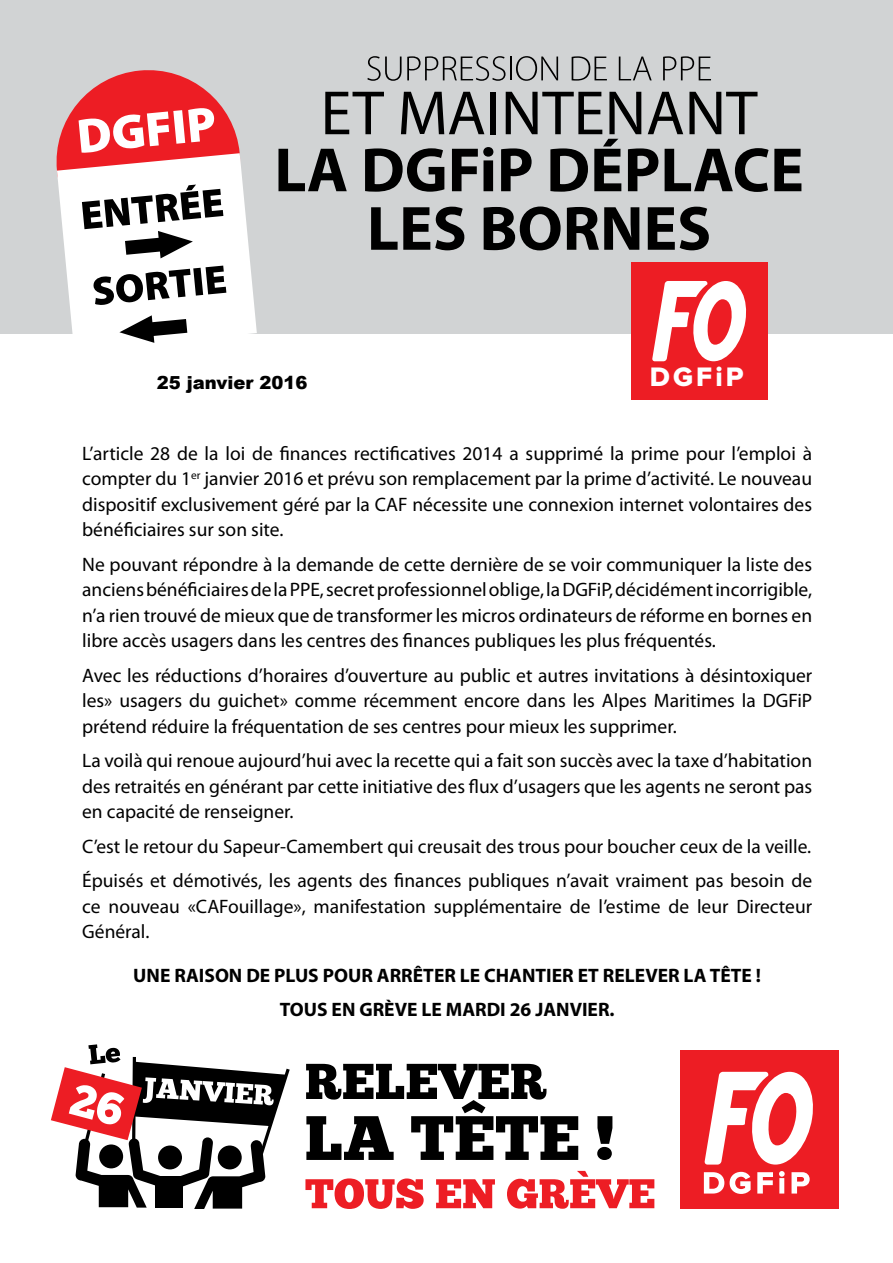
<style>
.page{position:relative;width:893px;height:1263px;background:#fff}
.page>*{position:absolute;margin:0;border:0;box-sizing:border-box;transform-origin:0 0}
.t1{font:27.75px "Proxima Nova Extrabld";letter-spacing:.11em;color:#fff}
.t2{font:19.5px/25.5px "Myriad Pro";color:#000;text-align:justify}
.t3{font:700 19.5px/34.5px "Myriad Pro";color:#000;text-align:center}
.t4{font:900 18px "Arial";color:#000}
</style>
<div class="page">
<div style="left:0;top:0;width:893px;height:334px;background:#d1d3d4"></div>
<svg style="left:56px;top:70px;width:201px;height:273px"></svg>
<svg style="left:325px;top:92px;width:59px;height:42px"></svg>
<svg style="left:401px;top:92px;width:83px;height:42px"></svg>
<div style="left:491px;top:92px;width:5px;height:42px;background:#000"></div>
<svg style="left:278px;top:149px;width:69px;height:42px"></svg>
<svg style="left:365px;top:148px;width:79px;height:44px"></svg>
<svg style="left:452px;top:147px;width:41px;height:44px"></svg>
<svg style="left:501px;top:92px;width:267px;height:100px"></svg>
<svg style="left:774px;top:149px;width:27px;height:42px"></svg>
<svg style="left:371px;top:207px;width:93px;height:43px"></svg>
<svg style="left:484px;top:206px;width:77px;height:44px"></svg>
<svg style="left:567px;top:207px;width:72px;height:43px"></svg>
<svg style="left:648px;top:207px;width:61px;height:43px"></svg>
<svg style="left:367px;top:56px;width:138px;height:25px"></svg>
<hr style="left:510px;top:57px;width:2px;height:23px;background:#000">
<svg style="left:516px;top:56px;width:42px;height:25px"></svg>
<svg style="left:572px;top:56px;width:35px;height:25px"></svg>
<svg style="left:619px;top:57px;width:33px;height:23px"></svg>
<svg style="left:663px;top:56px;width:48px;height:24px"></svg>
<div style="left:631px;top:263px;width:137px;height:137px;background:#ed1d24"></div>
<svg style="left:652px;top:281px;width:95px;height:80px"></svg>
<div style="left:681px;top:1050px;width:158px;height:159px;background:#ed1d24"></div>
<svg style="left:704px;top:1172px;width:20px;height:21px"></svg>
<svg style="left:730px;top:1172px;width:21px;height:22px"></svg>
<svg style="left:757px;top:1172px;width:16px;height:21px"></svg>
<svg style="left:779px;top:1171px;width:6px;height:22px"></svg>
<svg style="left:791px;top:1172px;width:19px;height:21px"></svg>
<svg style="left:704px;top:1072px;width:109px;height:92px"></svg>
<svg style="left:51px;top:1044px;width:239px;height:165px"></svg>
<svg style="left:305px;top:1178px;width:119px;height:31px"></svg>
<svg style="left:436px;top:1179px;width:59px;height:29px"></svg>
<svg style="left:507px;top:1171px;width:147px;height:38px"></svg>
<svg style="left:306px;top:1064px;width:272px;height:96px"></svg>
<svg style="left:597px;top:1116px;width:15px;height:44px"></svg>
<p class="t4" style="left:157px;top:370px;width:152px">25 janvier 2016</p>
<h1 class="t1" style="left:650px;top:364px;width:95px">DGFiP</h1>
<p class="t2" style="left:82px;top:440px;width:731px">L’article 28 de la loi de finances rectificatives 2014 a supprimé la prime pour l’emploi à compter du 1<sup>er</sup> janvier 2016 et prévu son remplacement par la prime d’activité. Le nouveau dispositif exclusivement géré par la CAF nécessite une connexion internet volontaires des bénéficiaires sur son site.</p>
<p class="t2" style="left:82px;top:551px;width:731px">Ne pouvant répondre à la demande de cette dernière de se voir communiquer la liste des anciens bénéficiaires de la PPE, secret professionnel oblige, la DGFiP, décidément incorrigible, n’a rien trouvé de mieux que de transformer les micros ordinateurs de réforme en bornes en libre accès usagers dans les centres des finances publiques les plus fréquentés.</p>
<p class="t2" style="left:82px;top:662px;width:732px">Avec les réductions d’horaires d’ouverture au public et autres invitations à désintoxiquer les» usagers du guichet» comme récemment encore dans les Alpes Maritimes la DGFiP prétend réduire la fréquentation de ses centres pour mieux les supprimer.</p>
<p class="t2" style="left:82px;top:748px;width:732px">La voilà qui renoue aujourd’hui avec la recette qui a fait son succès avec la taxe d’habitation des retraités en générant par cette initiative des flux d’usagers que les agents ne seront pas en capacité de renseigner.</p>
<p class="t2" style="left:82px;top:829px;width:731px;line-height:34.5px">C’est le retour du Sapeur-Camembert qui creusait des trous pour boucher ceux de la veille.<br>Épuisés et démotivés, les agents des finances publiques n’avait vraiment pas besoin de</p>
<p class="t2" style="left:82px;top:893px;width:731px">ce nouveau «CAFouillage», manifestation supplémentaire de l’estime de leur Directeur<br>Général.</p>
<p class="t3" style="left:133px;top:957px;width:629px">UNE RAISON DE PLUS POUR ARRÊTER LE CHANTIER ET RELEVER LA TÊTE !<br>TOUS EN GRÈVE LE MARDI 26 JANVIER.</p>
</div>
